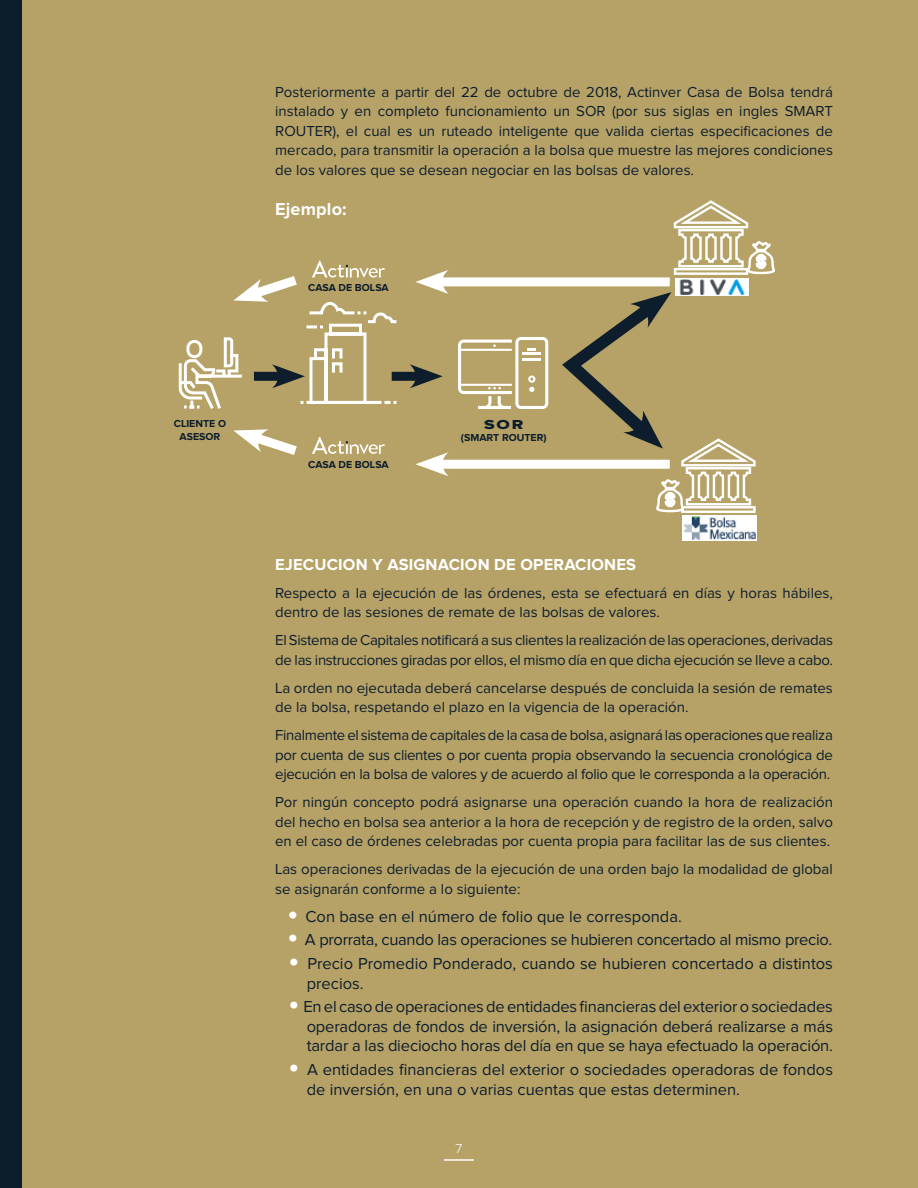
<style>
.page{position:relative;width:918px;height:1188px;background:#b6a267}
.page>*{position:absolute;margin:0;border:0;box-sizing:border-box;transform-origin:0 0}
.t1{font:700 18px "Proxima Nova";letter-spacing:.01em;color:#fff}
.t2{font:16.5px/19.5px "Proxima Nova";color:#0d1d2c}
.t3{font:16.5px "Proxima Nova";letter-spacing:-.02em;color:#0d1d2c}
.t4{font:700 16.5px "Proxima Nova";letter-spacing:.01em;color:#fff}
.t5{font:15px/19.5px "Proxima Nova";color:#0d1d2c;text-align:justify}
.t6{font:15px/19.5px "Proxima Nova";letter-spacing:-.02em;color:#0d1d2c}
.t7{font:13.5px "Proxima Nova Extrabld";color:#0d1d2c;scale:1.3 1}
.t8{font:300 13.5px "Proxima Nova";color:#fff}
.t9{font:700 10.5px/12.6px "Proxima Nova";color:#0d1d2c;text-align:center}
.s1{font-family:"Proxima Nova Extrabld";font-size:28.5px;color:#fff}
</style>
<div class="page">
<div style="left:0;top:0;width:21px;height:1188px;background:#0d1d2c"></div>
<svg style="left:673px;top:200px;width:102px;height:75px"></svg>
<img style="left:676px;top:278px;width:72px;height:11px">
<img style="left:683px;top:515px;width:73px;height:26px">
<svg style="left:458px;top:289px;width:298px;height:224px"></svg>
<div style="left:392px;top:372px;width:32px;height:9px;background:#0d1d2c"></div>
<svg style="left:410px;top:364px;width:33px;height:24px"></svg>
<div style="left:435px;top:277px;width:235px;height:9px;background:#fff"></div>
<svg style="left:416px;top:270px;width:33px;height:24px"></svg>
<svg style="left:233px;top:429px;width:152px;height:26px"></svg>
<svg style="left:178px;top:261px;width:221px;height:148px"></svg>
<div style="left:435px;top:460px;width:235px;height:9px;background:#fff"></div>
<svg style="left:416px;top:452px;width:33px;height:24px"></svg>
<hr style="left:444px;top:1159px;width:30px;height:2px;background:#fff">
<p class="t5" style="left:275px;top:83px;width:559px">Posteriormente a partir del 22 de octubre de 2018, Actinver Casa de Bolsa tendrá instalado y en completo funcionamiento un SOR (por sus siglas en ingles SMART ROUTER), el cual es un ruteado inteligente que valida ciertas especificaciones de mercado, para transmitir la operación a la bolsa que muestre las mejores condiciones de los valores que se desean negociar en las bolsas de valores.</p>
<p class="t1" style="left:275px;top:201px;width:73px">Ejemplo:</p>
<p class="t9" style="left:308px;top:282px;width:82px">CASA DE BOLSA</p>
<p class="t9" style="left:174px;top:418px;width:54px">CLIENTE O<br>ASESOR</p>
<p class="t9" style="left:308px;top:458px;width:82px">CASA DE BOLSA</p>
<p class="t7" style="left:484px;top:418px;width:32px">SOR</p>
<p class="t9" style="left:461px;top:432px;width:87px">(SMART ROUTER)</p>
<p class="t4" style="left:275px;top:557px;width:362px">EJECUCION Y ASIGNACION DE OPERACIONES</p>
<p class="t5" style="left:275px;top:584px;width:559px">Respecto a la ejecución de las órdenes, esta se efectuará en días y horas hábiles, dentro de las sesiones de remate de las bolsas de valores.</p>
<p class="t6" style="left:275px;top:631px;width:559px">El Sistema de Capitales notificará a sus clientes la realización de las operaciones, derivadas de las instrucciones giradas por ellos, el mismo día en que dicha ejecución se lleve a cabo.</p>
<p class="t5" style="left:275px;top:679px;width:559px">La orden no ejecutada deberá cancelarse después de concluida la sesión de remates de la bolsa, respetando el plazo en la vigencia de la operación.</p>
<p class="t5" style="left:275px;top:726px;width:559px">Finalmente el sistema de capitales de la casa de bolsa, asignará las operaciones que realiza por cuenta de sus clientes o por cuenta propia observando la secuencia cronológica de ejecución en la bolsa de valores y de acuerdo al folio que le corresponda a la operación.</p>
<p class="t5" style="left:275px;top:793px;width:559px">Por ningún concepto podrá asignarse una operación cuando la hora de realización del hecho en bolsa sea anterior a la hora de recepción y de registro de la orden, salvo en el caso de órdenes celebradas por cuenta propia para facilitar las de sus clientes.</p>
<p class="t5" style="left:275px;top:860px;width:559px">Las operaciones derivadas de la ejecución de una orden bajo la modalidad de global se asignarán conforme a lo siguiente:</p>
<p class="t2" style="left:288px;top:907px;width:395px"><span class="s1">•</span> Con base en el número de folio que le corresponda.</p>
<p class="t3" style="left:288px;top:932px;width:546px"><span class="s1">•</span> A prorrata, cuando las operaciones se hubieren concertado al mismo precio.</p>
<p class="t2" style="left:307px;top:955px;width:528px;text-indent:-18px"><span class="s1">•</span> Precio Promedio Ponderado, cuando se hubieren concertado a distintos precios.</p>
<p class="t2" style="left:307px;top:998px;width:528px;text-align:justify;text-indent:-18px"><span class="s1">•</span> En el caso de operaciones de entidades financieras del exterior o sociedades operadoras de fondos de inversión, la asignación deberá realizarse a más tardar a las dieciocho horas del día en que se haya efectuado la operación.</p>
<p class="t2" style="left:307px;top:1061px;width:528px;text-indent:-18px"><span class="s1">•</span> A entidades financieras del exterior o sociedades operadoras de fondos de inversión, en una o varias cuentas que estas determinen.</p>
<p class="t8" style="left:456px;top:1142px;width:8px">7</p>
</div>
